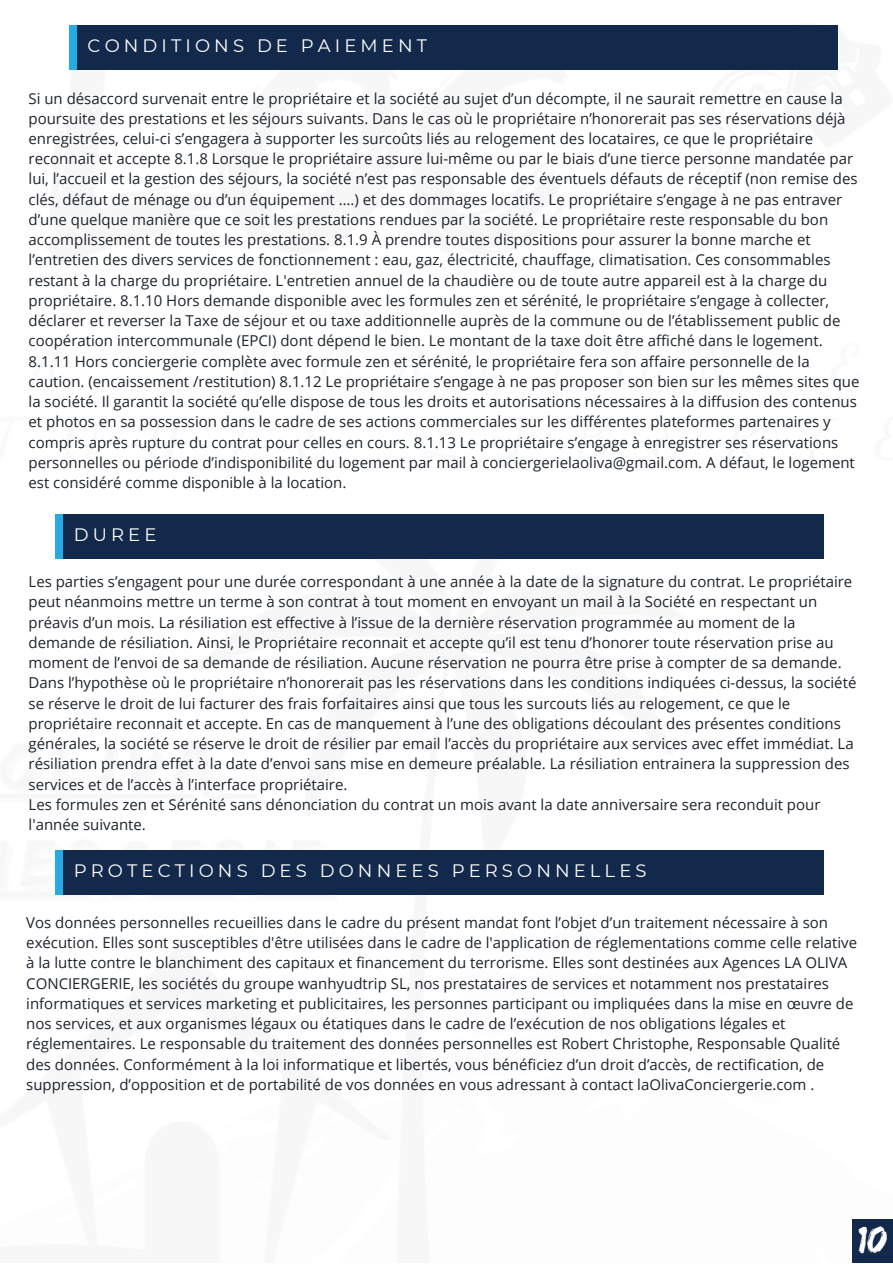
<style>
.page{position:relative;width:893px;height:1264px;background:#fff}
.page>*{position:absolute;margin:0;border:0;box-sizing:border-box;transform-origin:0 0}
.t1{font:39.75px "Edo";color:#fff}
.t2{font:18px "Montserrat";letter-spacing:.23em;color:#fff}
.t3{font:15px/20.2px "Open Sans";color:#1e232b}
</style>
<div class="page">
<div style="left:69px;top:26px;width:17px;height:44px;background:#25aae1"></div>
<div style="left:77px;top:26px;width:760px;height:44px;background:#13294b"></div>
<div style="left:55px;top:514px;width:18px;height:44px;background:#25aae1"></div>
<div style="left:64px;top:514px;width:760px;height:44px;background:#13294b"></div>
<div style="left:55px;top:850px;width:18px;height:44px;background:#25aae1"></div>
<div style="left:64px;top:850px;width:760px;height:44px;background:#13294b"></div>
<div style="left:852px;top:1219px;width:40px;height:43px;background:#13294b"></div>
<p class="t2" style="left:88px;top:35px;width:341px">CONDITIONS DE PAIEMENT</p>
<p class="t3" style="left:29px;top:88px;width:832px">Si un désaccord survenait entre le propriétaire et la société au sujet d’un décompte, il ne saurait remettre en cause la poursuite des prestations et les séjours suivants. Dans le cas où le propriétaire n’honorerait pas ses réservations déjà enregistrées, celui-ci s’engagera à supporter les surcoûts liés au relogement des locataires, ce que le propriétaire reconnait et accepte 8.1.8 Lorsque le propriétaire assure lui-même ou par le biais d’une tierce personne mandatée par lui, l’accueil et la gestion des séjours, la société n’est pas responsable des éventuels défauts de réceptif (non remise des clés, défaut de ménage ou d’un équipement ….) et des dommages locatifs. Le propriétaire s’engage à ne pas entraver d’une quelque manière que ce soit les prestations rendues par la société. Le propriétaire reste responsable du bon accomplissement de toutes les prestations. 8.1.9 À prendre toutes dispositions pour assurer la bonne marche et l’entretien des divers services de fonctionnement : eau, gaz, électricité, chauffage, climatisation. Ces consommables restant à la charge du propriétaire. L'entretien annuel de la chaudière ou de toute autre appareil est à la charge du propriétaire. 8.1.10 Hors demande disponible avec les formules zen et sérénité, le propriétaire s’engage à collecter, déclarer et reverser la Taxe de séjour et ou taxe additionnelle auprès de la commune ou de l’établissement public de coopération intercommunale (EPCI) dont dépend le bien. Le montant de la taxe doit être affiché dans le logement.<br>8.1.11 Hors conciergerie complète avec formule zen et sérénité, le propriétaire fera son affaire personnelle de la caution. (encaissement /restitution) 8.1.12 Le propriétaire s’engage à ne pas proposer son bien sur les mêmes sites que la société. Il garantit la société qu’elle dispose de tous les droits et autorisations nécessaires à la diffusion des contenus et photos en sa possession dans le cadre de ses actions commerciales sur les différentes plateformes partenaires y compris après rupture du contrat pour celles en cours. 8.1.13 Le propriétaire s’engage à enregistrer ses réservations personnelles ou période d’indisponibilité du logement par mail à conciergerielaoliva@gmail.com. A défaut, le logement est considéré comme disponible à la location.</p>
<p class="t2" style="left:74px;top:523px;width:84px">DUREE</p>
<p class="t3" style="left:29px;top:571px;width:829px">Les parties s’engagent pour une durée correspondant à une année à la date de la signature du contrat. Le propriétaire peut néanmoins mettre un terme à son contrat à tout moment en envoyant un mail à la Société en respectant un préavis d’un mois. La résiliation est effective à l’issue de la dernière réservation programmée au moment de la demande de résiliation. Ainsi, le Propriétaire reconnait et accepte qu’il est tenu d’honorer toute réservation prise au moment de l’envoi de sa demande de résiliation. Aucune réservation ne pourra être prise à compter de sa demande.<br>Dans l’hypothèse où le propriétaire n’honorerait pas les réservations dans les conditions indiquées ci-dessus, la société se réserve le droit de lui facturer des frais forfaitaires ainsi que tous les surcouts liés au relogement, ce que le propriétaire reconnait et accepte. En cas de manquement à l’une des obligations découlant des présentes conditions générales, la société se réserve le droit de résilier par email l’accès du propriétaire aux services avec effet immédiat. La résiliation prendra effet à la date d’envoi sans mise en demeure préalable. La résiliation entrainera la suppression des services et de l’accès à l’interface propriétaire.<br>Les formules zen et Sérénité sans dénonciation du contrat un mois avant la date anniversaire sera reconduit pour l'année suivante.</p>
<p class="t2" style="left:74px;top:859px;width:574px">PROTECTIONS DES DONNEES PERSONNELLES</p>
<p class="t3" style="left:26px;top:911px;width:832px">Vos données personnelles recueillies dans le cadre du présent mandat font l’objet d’un traitement nécessaire à son exécution. Elles sont susceptibles d'être utilisées dans le cadre de l'application de réglementations comme celle relative à la lutte contre le blanchiment des capitaux et financement du terrorisme. Elles sont destinées aux Agences LA OLIVA CONCIERGERIE, les sociétés du groupe wanhyudtrip SL, nos prestataires de services et notamment nos prestataires informatiques et services marketing et publicitaires, les personnes participant ou impliquées dans la mise en œuvre de nos services, et aux organismes légaux ou étatiques dans le cadre de l’exécution de nos obligations légales et réglementaires. Le responsable du traitement des données personnelles est Robert Christophe, Responsable Qualité des données. Conformément à la loi informatique et libertés, vous bénéficiez d’un droit d’accès, de rectification, de suppression, d’opposition et de portabilité de vos données en vous adressant à contact laOlivaConciergerie.com .</p>
<h1 class="t1" style="left:858px;top:1215px;width:30px">10</h1>
</div>
